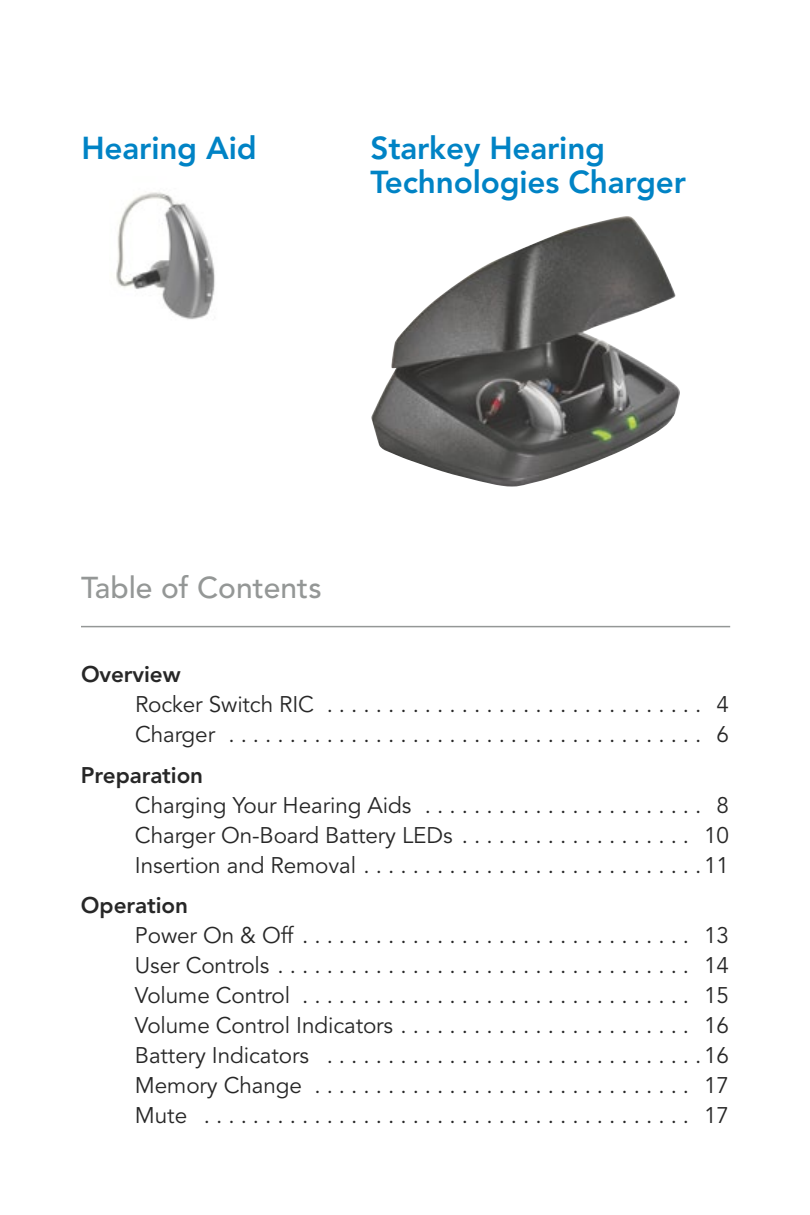
<style>
.page{position:relative;width:810px;height:1215px;background:#fff}
.page>*{position:absolute;margin:0;border:0;box-sizing:border-box;transform-origin:0 0}
.t1{font:31.5px/34.5px "Avenir LT SLI Std Heavy";letter-spacing:-.005em;color:#0083c5}
.t2{font:30px "Avenir LT SLI Std Medium";color:#949796}
.t3{font:22.5px/30px "Avenir LT SLI Std Book";letter-spacing:-.005em;color:#272727;text-align:justify}
.t4{font:22.5px "Avenir LT SLI Std Heavy";letter-spacing:-.005em;color:#272727}
</style>
<div class="page">
<hr style="left:81px;top:626px;width:649px;height:1px;background:#949796">
<img style="left:116px;top:192px;width:99px;height:128px">
<img style="left:371px;top:216px;width:309px;height:271px">
<h1 class="t1" style="left:81px;top:131px;width:177px">Hearing Aid</h1>
<h1 class="t1" style="left:370px;top:131px;width:317px">Starkey Hearing<br>Technologies Charger</h1>
<h2 class="t2" style="left:81px;top:570px;width:242px">Table of Contents</h2>
<p class="t4" style="left:81px;top:661px;width:101px">Overview</p>
<p class="t3" style="left:135px;top:690px;width:595px">Rocker Switch RIC . . . . . . . . . . . . . . . . . . . . . . . . . . . . . . . 4<br>Charger . . . . . . . . . . . . . . . . . . . . . . . . . . . . . . . . . . . . . . . 6</p>
<p class="t4" style="left:81px;top:761px;width:124px">Preparation</p>
<p class="t3" style="left:135px;top:790px;width:596px">Charging Your Hearing Aids . . . . . . . . . . . . . . . . . . . . . . . 8<br>Charger On-Board Battery LEDs . . . . . . . . . . . . . . . . . . . 10<br>Insertion and Removal . . . . . . . . . . . . . . . . . . . . . . . . . . . .11</p>
<p class="t4" style="left:81px;top:892px;width:109px">Operation</p>
<p class="t3" style="left:135px;top:921px;width:596px">Power On &amp; Off . . . . . . . . . . . . . . . . . . . . . . . . . . . . . . . . 13<br>User Controls . . . . . . . . . . . . . . . . . . . . . . . . . . . . . . . . . . 14<br>Volume Control . . . . . . . . . . . . . . . . . . . . . . . . . . . . . . . . 15<br>Volume Control Indicators . . . . . . . . . . . . . . . . . . . . . . . . 16<br>Battery Indicators . . . . . . . . . . . . . . . . . . . . . . . . . . . . . . .16<br>Memory Change . . . . . . . . . . . . . . . . . . . . . . . . . . . . . . . 17<br>Mute . . . . . . . . . . . . . . . . . . . . . . . . . . . . . . . . . . . . . . . . 17</p>
</div>
